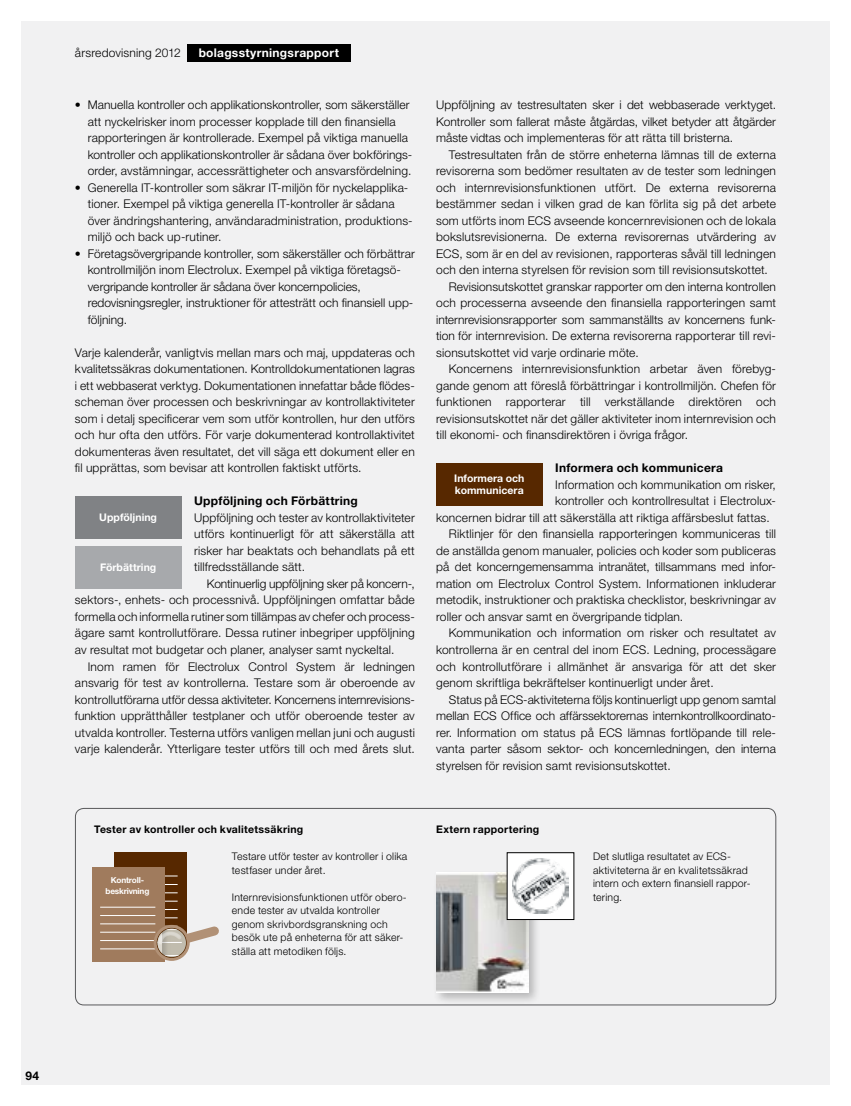
<style>
.page{position:relative;width:851px;height:1106px;background:#fff}
.page>*{position:absolute;margin:0;border:0;box-sizing:border-box;transform-origin:0 0}
.t1{font:700 13.05px "Helvetica Neue LT Std";letter-spacing:-.02em;color:#fff}
.t2{font:300 12px/16.5px "Helvetica Neue LT Std";letter-spacing:.01em;color:#000}
.t3{font:700 12px "Helvetica Neue LT Std";letter-spacing:.025em;color:#000}
.t4{font:700 12px "Helvetica Neue LT Std";letter-spacing:.025em;color:#fff}
.t5{font:300 10.5px/13.5px "Helvetica Neue LT Std";letter-spacing:.02em;color:#000}
.t6{font:700 10.5px "Helvetica Neue LT Std";letter-spacing:.025em;color:#000}
.t7{font:700 10.5px/12px "Helvetica Neue LT Std";color:#fff}
.t8{font:700 8.25px/10.5px "Helvetica Neue LT Std";letter-spacing:-.02em;color:#fff;text-align:center}
</style>
<div class="page">
<div style="left:21px;top:21px;width:808px;height:1063px;background:#f1f1f2"></div>
<div style="left:75px;top:808px;width:700px;height:197px;border:1px solid #58595b;border-radius:9px"></div>
<div style="left:432px;top:868px;width:109px;height:136px;background:#000;opacity:.25"></div>
<img style="left:436px;top:872px;width:92px;height:120px">
<div style="left:75px;top:496px;width:106px;height:42px;background:#808285"></div>
<div style="left:75px;top:546px;width:106px;height:43px;background:#a7a9ac"></div>
<div style="left:436px;top:463px;width:106px;height:42px;background:#572800"></div>
<div style="left:114px;top:852px;width:73px;height:95px;background:#572800"></div>
<hr style="left:122px;top:917px;width:56px;height:1px;background:#fff">
<hr style="left:122px;top:909px;width:56px;height:1px;background:#fff">
<hr style="left:122px;top:900px;width:56px;height:1px;background:#fff">
<hr style="left:122px;top:892px;width:56px;height:1px;background:#fff">
<hr style="left:122px;top:884px;width:56px;height:1px;background:#fff">
<hr style="left:122px;top:875px;width:56px;height:1px;background:#fff">
<div style="left:92px;top:866px;width:73px;height:95px;background:#a07b5d"></div>
<hr style="left:100px;top:948px;width:55px;height:1px;background:#fff">
<hr style="left:100px;top:940px;width:55px;height:1px;background:#fff">
<hr style="left:100px;top:931px;width:55px;height:1px;background:#fff">
<hr style="left:100px;top:923px;width:55px;height:1px;background:#fff">
<hr style="left:100px;top:915px;width:55px;height:1px;background:#fff">
<hr style="left:100px;top:906px;width:55px;height:1px;background:#fff">
<div style="left:154px;top:924px;width:36px;height:36px;border:3px solid #b19176;border-radius:50%"></div>
<img style="left:176px;top:949px;width:10px;height:8px">
<div style="left:157px;top:928px;width:29px;height:29px;background:#9c8b77;border-radius:14px"></div>
<img style="left:161px;top:953px;width:7px;height:4px">
<svg style="left:157px;top:949px;width:4px;height:8px"></svg>
<svg style="left:157px;top:924px;width:62px;height:25px"></svg>
<svg style="left:157px;top:928px;width:29px;height:29px"></svg>
<div style="left:507px;top:852px;width:66px;height:67px;background:#fff"></div>
<img style="left:513px;top:858px;width:55px;height:55px">
<div style="left:187px;top:45px;width:163px;height:17px;background:#000"></div>
<p class="t2" style="left:75px;top:45px;width:107px">årsredovisning 2012</p>
<p class="t4" style="left:199px;top:45px;width:142px">bolagsstyrningsrapport</p>
<p class="t2" style="left:88px;top:96px;width:326px;text-indent:-13px">• Manuella kontroller och applikationskontroller, som säkerställer att nyckelrisker inom processer kopplade till den finansiella rapporteringen är kontrollerade. Exempel på viktiga manuella kontroller och applikationskontroller är sådana över bokförings&shy;order, avstämningar, accessrättigheter och ansvarsfördelning.</p>
<p class="t2" style="left:88px;top:179px;width:326px;text-indent:-13px">• Generella IT-kontroller som säkrar IT-miljön för nyckelapplika&shy;tioner. Exempel på viktiga generella IT-kontroller är sådana över ändringshantering, användaradministration, produktions&shy;miljö och back up-rutiner.</p>
<p class="t2" style="left:88px;top:245px;width:328px;text-indent:-13px">• Företagsövergripande kontroller, som säkerställer och förbättrar kontrollmiljön inom Electrolux. Exempel på viktiga företagsö&shy;vergripande kontroller är sådana över koncernpolicies, redovisningsregler, instruktioner för attesträtt och finansiell upp&shy;följning.</p>
<p class="t2" style="left:75px;top:344px;width:341px">Varje kalenderår, vanligtvis mellan mars och maj, uppdateras och kvalitetssäkras dokumentationen. Kontrolldokumentationen lagras i ett webbaserat verktyg. Dokumentationen innefattar både flödes&shy;scheman över processen och beskrivningar av kontrollaktiviteter som i detalj specificerar vem som utför kontrollen, hur den utförs och hur ofta den utförs. För varje dokumenterad kontrollaktivitet dokumenteras även resultatet, det vill säga ett dokument eller en fil upprättas, som bevisar att kontrollen faktiskt utförts.</p>
<p class="t7" style="left:99px;top:511px;width:59px">Uppföljning</p>
<p class="t3" style="left:194px;top:494px;width:165px">Uppföljning och Förbättring</p>
<p class="t2" style="left:194px;top:509px;width:222px;text-align:justify">Uppföljning och tester av kontrollaktiviteter utförs kontinuerligt för att säkerställa att risker har beaktats och behandlats på ett tillfredsställande sätt.</p>
<p class="t2" style="left:75px;top:575px;width:341px;text-indent:132px">Kontinuerlig uppföljning sker på koncern-, sektors-, enhets- och processnivå. Uppföljningen omfattar både formella och informella rutiner som tillämpas av chefer och process&shy;ägare samt kontrollutförare. Dessa rutiner inbegriper uppföljning av resultat mot budgetar och planer, analyser samt nyckeltal.</p>
<p class="t2" style="left:75px;top:657px;width:341px;text-align:justify;text-indent:13px">Inom ramen för Electrolux Control System är ledningen ansvarig för test av kontrollerna. Testare som är oberoende av kontrollutförarna utför dessa aktiviteter. Koncernens internrevisions&shy;funktion upprätthåller testplaner och utför oberoende tester av utvalda kontroller. Testerna utförs vanligen mellan juni och augusti varje kalenderår. Ytterligare tester utförs till och med årets slut.</p>
<p class="t7" style="left:100px;top:561px;width:58px">Förbättring</p>
<p class="t2" style="left:436px;top:96px;width:341px;text-align:justify">Uppföljning av testresultaten sker i det webbaserade verktyget.<br>Kontroller som fallerat måste åtgärdas, vilket betyder att åtgärder måste vidtas och implementeras för att rätta till bristerna.</p>
<p class="t2" style="left:449px;top:146px;width:328px">Testresultaten från de större enheterna lämnas till de externa</p>
<p class="t2" style="left:436px;top:162px;width:341px">revisorerna som bedömer resultaten av de tester som ledningen</p>
<p class="t2" style="left:436px;top:179px;width:341px">och internrevisionsfunktionen utfört. De externa revisorerna</p>
<p class="t2" style="left:436px;top:195px;width:341px">bestämmer sedan i vilken grad de kan förlita sig på det arbete</p>
<p class="t2" style="left:436px;top:212px;width:341px">som utförts inom ECS avseende koncernrevisionen och de lokala</p>
<p class="t2" style="left:436px;top:228px;width:341px">bokslutsrevisionerna. De externa revisorernas utvärdering av</p>
<p class="t2" style="left:436px;top:245px;width:341px">ECS, som är en del av revisionen, rapporteras såväl till ledningen</p>
<p class="t2" style="left:436px;top:261px;width:333px">och den interna styrelsen för revision som till revisionsutskottet.</p>
<p class="t2" style="left:449px;top:278px;width:328px">Revisionsutskottet granskar rapporter om den interna kontrollen</p>
<p class="t2" style="left:436px;top:294px;width:341px">och processerna avseende den finansiella rapporteringen samt</p>
<p class="t2" style="left:436px;top:311px;width:341px">internrevisionsrapporter som sammanställts av koncernens funk-</p>
<p class="t2" style="left:436px;top:327px;width:341px">tion för internrevision. De externa revisorerna rapporterar till revi-</p>
<p class="t2" style="left:436px;top:344px;width:204px">sionsutskottet vid varje ordinarie möte.</p>
<p class="t2" style="left:449px;top:360px;width:328px">Koncernens internrevisionsfunktion arbetar även förebyg-</p>
<p class="t2" style="left:436px;top:377px;width:341px">gande genom att föreslå förbättringar i kontrollmiljön. Chefen för</p>
<p class="t2" style="left:436px;top:393px;width:341px">funktionen rapporterar till verkställande direktören och</p>
<p class="t2" style="left:436px;top:410px;width:341px">revisionsutskottet när det gäller aktiviteter inom internrevision och</p>
<p class="t2" style="left:436px;top:426px;width:253px">till ekonomi- och finansdirektören i övriga frågor.</p>
<p class="t7" style="left:454px;top:472px;width:72px">Informera och kommunicera</p>
<p class="t3" style="left:555px;top:461px;width:169px">Informera och kommunicera</p>
<p class="t2" style="left:555px;top:476px;width:222px">Information och kommunikation om risker,</p>
<p class="t2" style="left:555px;top:492px;width:222px">kontroller och kontrollresultat i Electrolux-</p>
<p class="t2" style="left:436px;top:509px;width:335px">koncernen bidrar till att säkerställa att riktiga affärsbeslut fattas.</p>
<p class="t2" style="left:449px;top:525px;width:328px">Riktlinjer för den finansiella rapporteringen kommuniceras till</p>
<p class="t2" style="left:436px;top:542px;width:341px">de anställda genom manualer, policies och koder som publiceras</p>
<p class="t2" style="left:436px;top:558px;width:341px">på det koncerngemensamma intranätet, tillsammans med infor-</p>
<p class="t2" style="left:436px;top:575px;width:341px">mation om Electrolux Control System. Informationen inkluderar</p>
<p class="t2" style="left:436px;top:591px;width:341px">metodik, instruktioner och praktiska checklistor, beskrivningar av</p>
<p class="t2" style="left:436px;top:608px;width:249px">roller och ansvar samt en övergripande tidplan.</p>
<p class="t2" style="left:449px;top:624px;width:328px">Kommunikation och information om risker och resultatet av</p>
<p class="t2" style="left:436px;top:641px;width:341px">kontrollerna är en central del inom ECS. Ledning, processägare</p>
<p class="t2" style="left:436px;top:657px;width:341px">och kontrollutförare i allmänhet är ansvariga för att det sker</p>
<p class="t2" style="left:436px;top:674px;width:279px">genom skriftliga bekräftelser kontinuerligt under året.</p>
<p class="t2" style="left:449px;top:690px;width:328px">Status på ECS-aktiviteterna följs kontinuerligt upp genom samtal</p>
<p class="t2" style="left:436px;top:707px;width:341px">mellan ECS Office och affärssektorernas internkontrollkoordinato-</p>
<p class="t2" style="left:436px;top:723px;width:341px">rer. Information om status på ECS lämnas fortlöpande till rele-</p>
<p class="t2" style="left:436px;top:740px;width:341px">vanta parter såsom sektor- och koncernledningen, den interna</p>
<p class="t2" style="left:436px;top:756px;width:236px">styrelsen för revision samt revisionsutskottet.</p>
<p class="t6" style="left:94px;top:822px;width:211px">Tester av kontroller och kvalitetssäkring</p>
<p class="t6" style="left:436px;top:822px;width:105px">Extern rapportering</p>
<p class="t8" style="left:105px;top:874px;width:45px">Kontroll&shy;beskrivning</p>
<p class="t1" style="left:78px;top:888px;width:51px">Control-</p>
<p class="t5" style="left:232px;top:849px;width:177px">Testare utför tester av kontroller i olika testfaser under året.</p>
<p class="t5" style="left:232px;top:889px;width:176px">Internrevisionsfunktionen utför obero&shy;ende tester av utvalda kontroller genom skrivbordsgranskning och besök ute på enheterna för att säker&shy;ställa att metodiken följs.</p>
<p class="t5" style="left:593px;top:849px;width:159px">Det slutliga resultatet av ECS&shy;aktiviteterna är en kvalitetssäkrad intern och extern finansiell rappor&shy;tering.</p>
<p class="t3" style="left:26px;top:1068px;width:15px">94</p>
</div>
